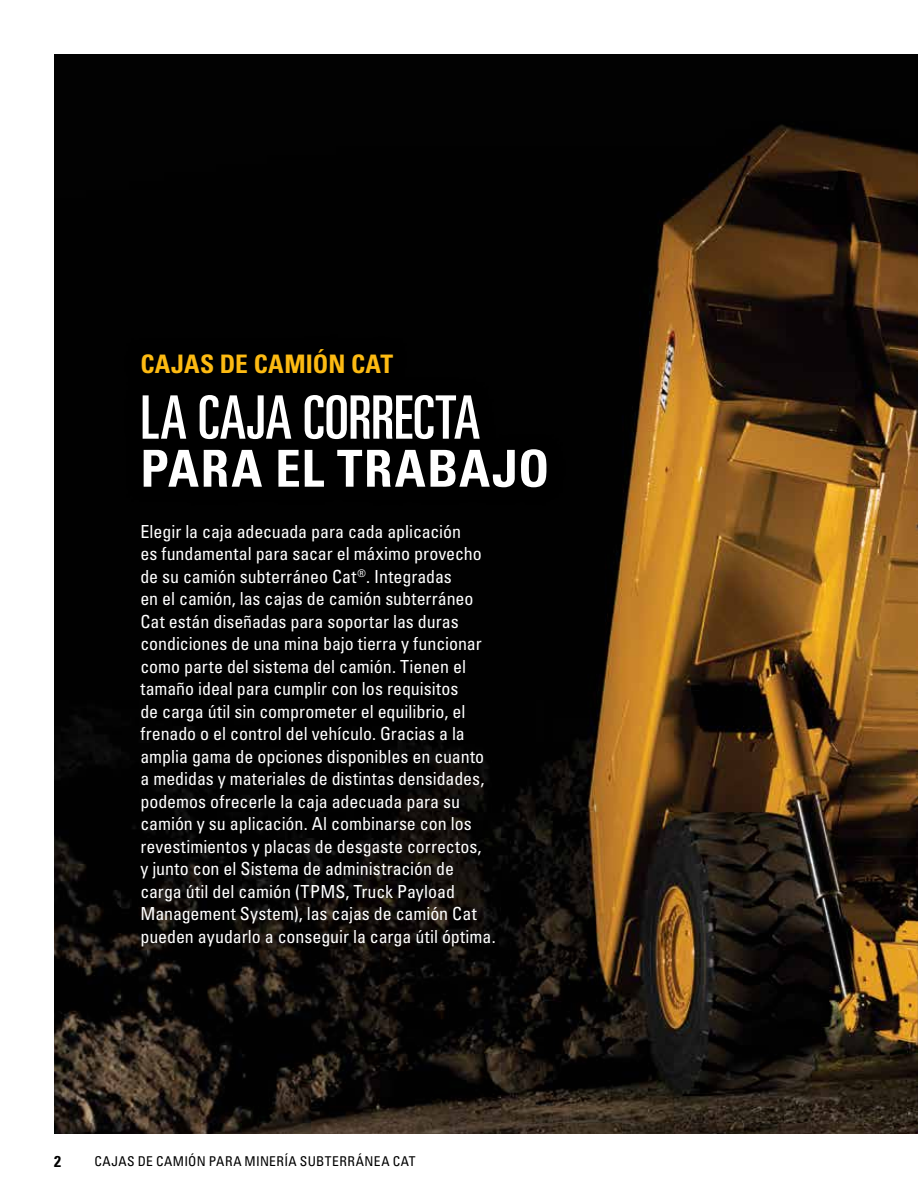
<style>
.page{position:relative;width:918px;height:1188px;background:#fff}
.page>*{position:absolute;margin:0;border:0;box-sizing:border-box;transform-origin:0 0}
.t1{font:ultra-condensed 60px "Univers LT Std";letter-spacing:.005em;color:#fff}
.t2{font:700 condensed 51px "Univers LT Std";letter-spacing:.03em;color:#fff}
.t3{font:700 condensed 25.5px "Univers LT Std";letter-spacing:.01em;color:#fdba12}
.t4{font:condensed 18px/22.5px "Univers LT Std";letter-spacing:-.005em;color:#fff}
.t5{font:700 condensed 15.75px "Univers LT Std";color:#000}
.t6{font:condensed 13.5px "Univers LT Std";letter-spacing:.035em;color:#000}
</style>
<div class="page">
<img style="left:54px;top:54px;width:864px;height:1080px">
<div style="left:124px;top:332px;width:441px;height:174px;background:#000"></div>
<h3 class="t3" style="left:140px;top:348px;width:254px">CAJAS DE CAMIÓN CAT</h3>
<h1 class="t1" style="left:140px;top:383px;width:341px">LA CAJA CORRECTA</h1>
<h2 class="t2" style="left:140px;top:437px;width:410px">PARA EL TRABAJO</h2>
<p class="t4" style="left:140px;top:520px;width:357px">Elegir la caja adecuada para cada aplicación<br>es fundamental para sacar el máximo provecho de su camión subterráneo Cat<sup>®</sup>. Integradas<br>en el camión, las cajas de camión subterráneo Cat están diseñadas para soportar las duras condiciones de una mina bajo tierra y funcionar como parte del sistema del camión. Tienen el tamaño ideal para cumplir con los requisitos<br>de carga útil sin comprometer el equilibrio, el frenado o el control del vehículo. Gracias a la amplia gama de opciones disponibles en cuanto a medidas y materiales de distintas densidades, podemos ofrecerle la caja adecuada para su camión y su aplicación. Al combinarse con los revestimientos y placas de desgaste correctos,<br>y junto con el Sistema de administración de carga útil del camión (TPMS, Truck Payload Management System), las cajas de camión Cat pueden ayudarlo a conseguir la carga útil óptima.</p>
<p class="t5" style="left:54px;top:1151px;width:8px">2</p>
<p class="t6" style="left:94px;top:1153px;width:323px">CAJAS DE CAMIÓN PARA MINERÍA SUBTERRÁNEA CAT</p>
</div>
